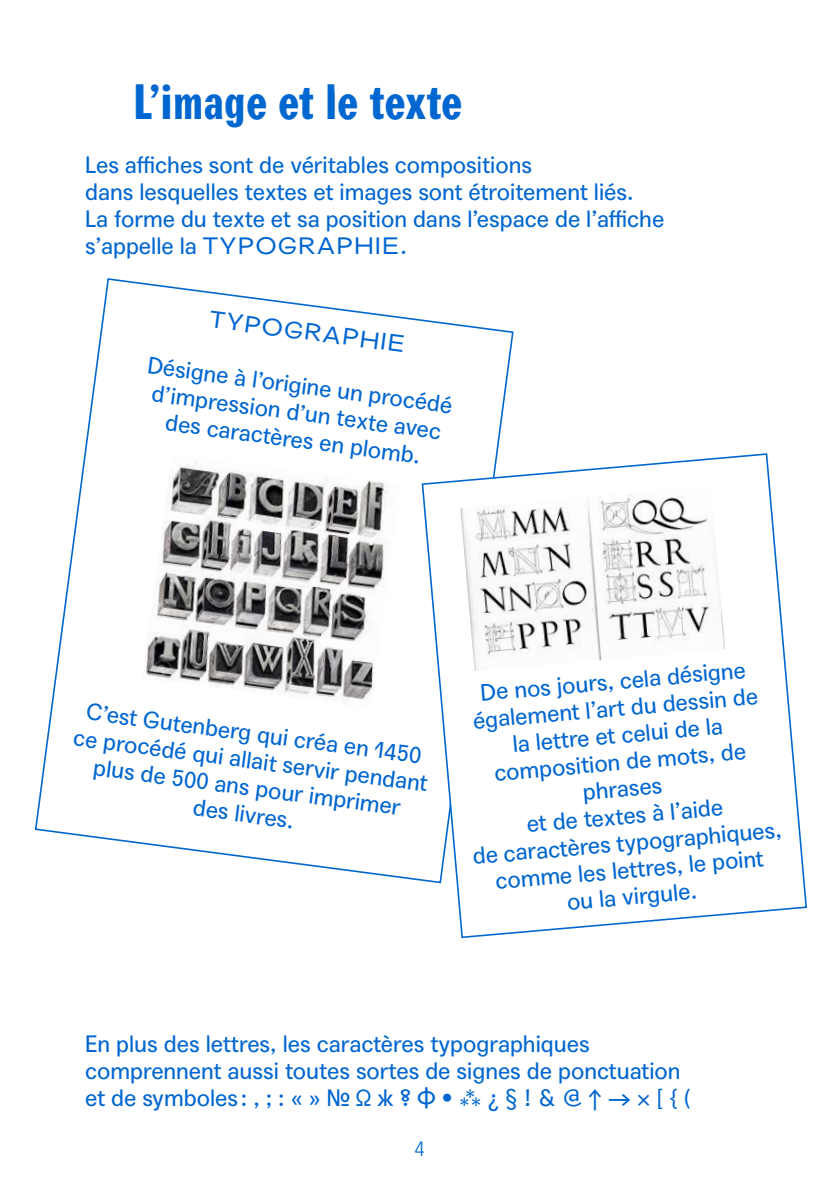
<style>
.page{position:relative;width:840px;height:1191px;background:#fff}
.page>*{position:absolute;margin:0;border:0;box-sizing:border-box;transform-origin:0 0}
._1-_Titre{font:48px "Agipo Bold Cond";color:#0066d0}
._2-_Normal{font:23px/27px "Agipo";color:#0066d0}
.t1{font:23px "Agipo Reg Ext";color:#0066d0}
.t2{font:20px "Agipo Mono";color:#0066d0}
.s1{font-family:"Agipo Reg Ext"}
</style>
<div class="page">
<svg style="left:34px;top:278px;width:480px;height:603px"></svg>
<img style="left:142px;top:454px;width:258px;height:254px">
<svg style="left:420px;top:452px;width:387px;height:487px"></svg>
<img style="left:460px;top:486px;width:264px;height:185px">
<p class="_1-_Titre" style="left:133px;top:65px;width:330px">L’image et le texte</p>
<p class="_2-_Normal" style="left:85px;top:150px;width:549px">Les affiches sont de véritables compositions<br>dans lesquelles textes et images sont étroitement liés.</p>
<p class="_2-_Normal" style="left:85px;top:204px;width:580px">La forme du texte et sa position dans l’espace de l’affiche s’appelle la <span class="s1">TYPOGRAPHIE</span>.</p>
<p class="t1" style="left:212px;top:300px;width:197px;rotate:8deg">TYPOGRAPHIE</p>
<p class="_2-_Normal" style="left:150px;top:349px;width:308px;text-align:center;rotate:8deg">Désigne à l’origine un procédé d’impression d’un texte avec des caractères en plomb.</p>
<p class="_2-_Normal" style="left:80px;top:693px;width:358px;text-align:center;rotate:8deg">C’est Gutenberg qui créa en 1450 ce procédé qui allait servir pendant plus de 500 ans pour imprimer<br>des livres.</p>
<p class="_2-_Normal" style="left:457px;top:679px;width:311px;text-align:center;rotate:-5deg">De nos jours, cela désigne également l’art du dessin de<br>la lettre et celui de la composition de mots, de phrases<br>et de textes à l’aide<br>de caractères typographiques, comme les lettres, le point<br>ou la virgule.</p>
<p class="_2-_Normal" style="left:85px;top:1028px;width:596px">En plus des lettres, les caractères typographiques comprennent aussi toutes sortes de signes de ponctuation et de symboles : , ; : « » № Ω</p>
<p class="_2-_Normal" style="left:441px;top:1082px;width:250px">• ⁂ ¿ § ! &amp; @ ↑ → × [ { (</p>
<p class="t2" style="left:414px;top:1133px;width:13px">4</p>
</div>
